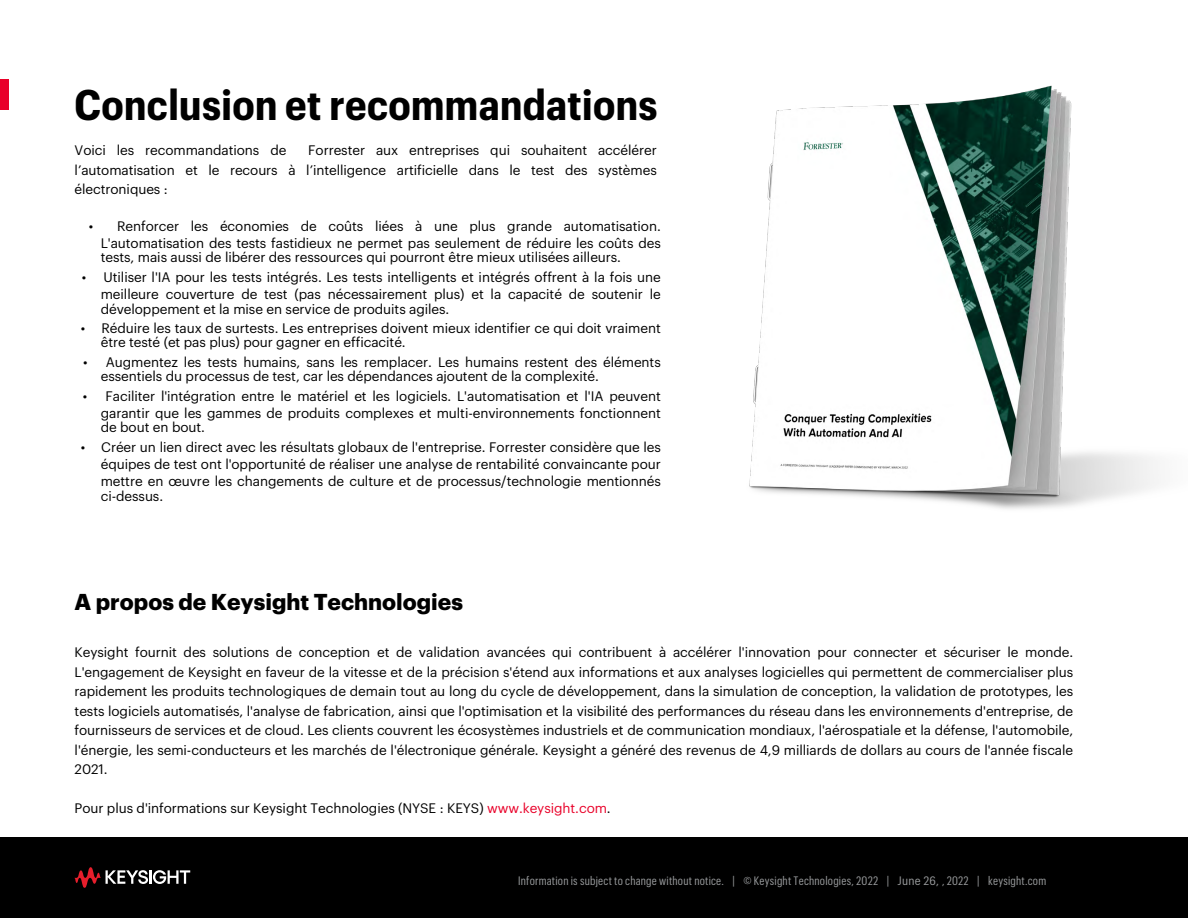
<style>
.page{position:relative;width:1188px;height:918px;background:#fff}
.page>*{position:absolute;margin:0;border:0;box-sizing:border-box;transform-origin:0 0}
.t1{font:700 42px "Graphik Compact";letter-spacing:.01em;color:#000}
.t2{font:700 22.5px "Graphik";color:#000}
.t3{font:13.5px/19.5px "Graphik";letter-spacing:-.005em;color:#000;text-align:justify}
.t4{font:12px "Graphik Cond";letter-spacing:.02em;color:#97999b}
.s1{font-family:"Graphik LC"}
.s2{font-family:"Graphik LC";color:#e90029}
.s3{font-family:"Graphik Compact"}
</style>
<div class="page">
<div style="left:0;top:79px;width:9px;height:30px;background:#e90029"></div>
<div style="left:0;top:837px;width:1188px;height:81px;background:#000"></div>
<img style="left:749px;top:85px;width:410px;height:424px">
<svg style="left:74px;top:867px;width:116px;height:21px"></svg>
<h1 class="t1" style="left:75px;top:73px;width:585px">Conclusion et recommandations</h1>
<p class="t3" style="left:75px;top:140px;width:213px">Voici les recommandations de</p>
<p class="t3" style="left:75px;top:140px;width:584px;text-indent:234px">Forrester aux entreprises qui souhaitent accélérer l’automatisation et le recours à l’intelligence artificielle dans le test des systèmes électroniques :</p>
<p class="t3" style="left:89px;top:217px;width:574px;line-height:17.1px;text-align:right"><span class="s1">•</span> Renforcer les économies de coûts liées à une plus grande automatisation.<br>L'automatisation des tests fastidieux ne permet pas seulement de réduire les coûts des</p>
<p class="t3" style="left:101px;top:247px;width:522px">tests, mais aussi de libérer des ressources qui pourront être mieux utilisées ailleurs.</p>
<p class="t3" style="left:82px;top:268px;width:580px;line-height:17.1px;text-align:right"><span class="s1">•</span> Utiliser l'IA pour les tests intégrés. Les tests intelligents et intégrés offrent à la fois une meilleure couverture de test (pas nécessairement plus) et la capacité de soutenir le</p>
<p class="t3" style="left:101px;top:298px;width:350px">développement et la mise en service de produits agiles.</p>
<p class="t3" style="left:101px;top:321px;width:562px;line-height:13.8px;text-indent:-20px"><span class="s1">•</span> Réduire les taux de surtests. Les entreprises doivent mieux identifier ce qui doit vraiment être testé (et pas plus) pour gagner en efficacité.</p>
<p class="t3" style="left:101px;top:354px;width:562px;line-height:13.8px;text-indent:-18px"><span class="s1">•</span> Augmentez les tests humains, sans les remplacer. Les humains restent des éléments essentiels du processus de test, car les dépendances ajoutent de la complexité.</p>
<p class="t3" style="left:83px;top:386px;width:579px;line-height:17.1px;text-align:right"><span class="s1">•</span> Faciliter l'intégration entre le matériel et les logiciels. L'automatisation et l'IA peuvent garantir que les gammes de produits complexes et multi-environnements fonctionnent</p>
<p class="t3" style="left:101px;top:416px;width:106px">de bout en bout.</p>
<p class="t3" style="left:101px;top:437px;width:562px;line-height:17.1px;text-indent:-20px"><span class="s1">•</span> Créer un lien direct avec les résultats globaux de l'entreprise. Forrester considère que les équipes de test ont l'opportunité de réaliser une analyse de rentabilité convaincante pour mettre en œuvre les changements de culture et de processus/technologie mentionnés</p>
<p class="t3" style="left:101px;top:485px;width:64px">ci-dessus.</p>
<h2 class="t2" style="left:75px;top:584px;width:390px">A propos de Keysight Technologies</h2>
<p class="t3" style="left:75px;top:641px;width:1000px">Keysight fournit des solutions de conception et de validation avancées qui contribuent à accélérer l'innovation pour connecter et sécuriser le monde.<br>L'engagement de Keysight en faveur de la vitesse et de la précision s'étend aux informations et aux analyses logicielles qui permettent de commercialiser plus rapidement les produits technologiques de demain tout au long du cycle de développement, dans la simulation de conception, la validation de prototypes, les tests logiciels automatisés, l'analyse de fabrication, ainsi que l'optimisation et la visibilité des performances du réseau dans les environnements d'entreprise, de fournisseurs de services et de cloud. Les clients couvrent les écosystèmes industriels et de communication mondiaux, l'aérospatiale et la défense, l'automobile, l'énergie, les semi-conducteurs et les marchés de l'électronique générale. Keysight a généré des revenus de 4,9 milliards de dollars au cours de l'année fiscale 2021.</p>
<p class="t3" style="left:75px;top:797px;width:538px">Pour plus d'informations sur Keysight Technologies (NYSE : KEYS) <span class="s2">www.keysight.com</span><span class="s1">.</span></p>
<p class="t4" style="left:518px;top:873px;width:530px">Information is subject to change without notice. | © Keysight Technologies, 2022 | <span class="s3">June 26,</span> , 2022 | keysight.com</p>
</div>
